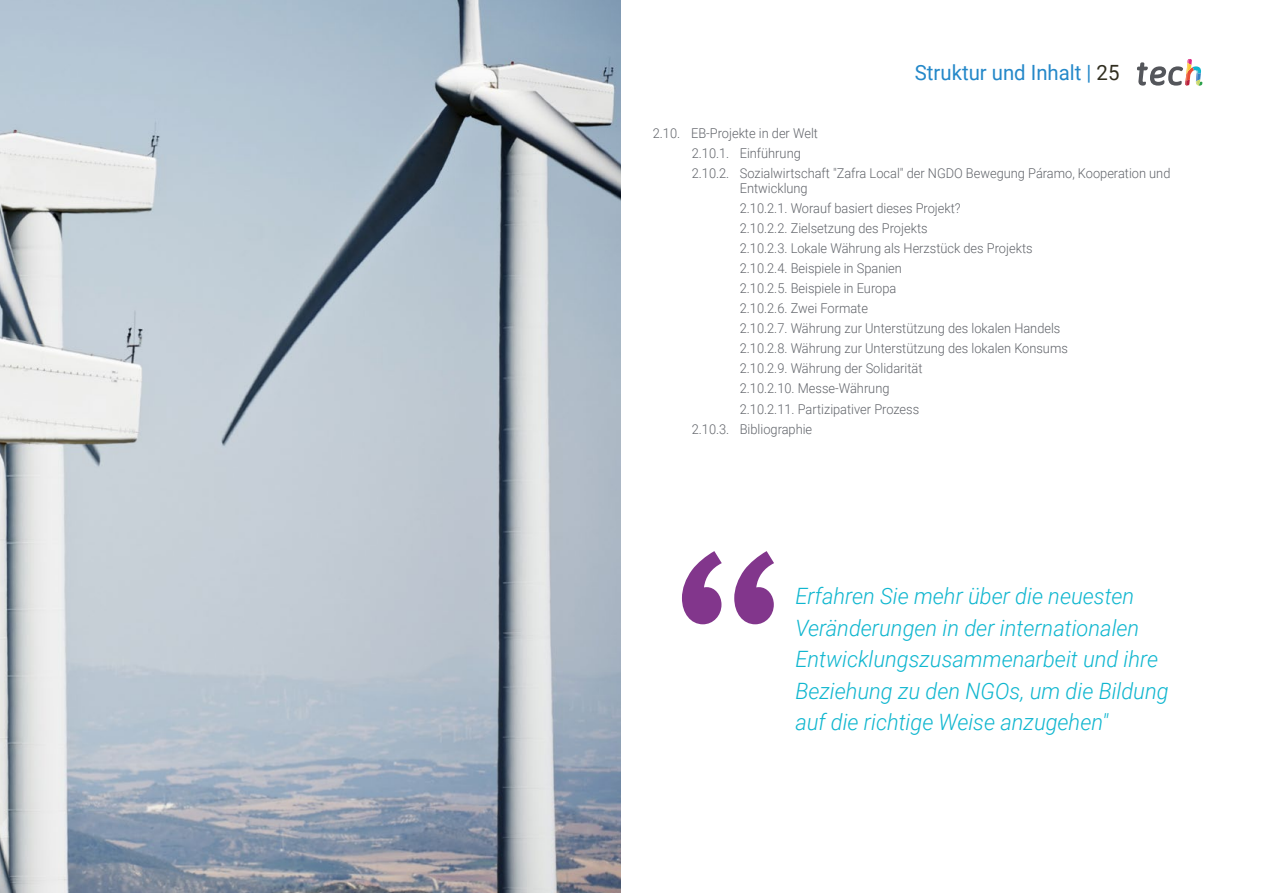
<style>
.page{position:relative;width:1263px;height:893px;background:#fff}
.page>*{position:absolute;margin:0;border:0;box-sizing:border-box;transform-origin:0 0}
.Destacados{font:italic 300 22.5px/31.5px "Roboto";color:#0fb6cf}
.Sección___Pag{font:21px "Roboto";color:#2488c9}
.Temario_nivel_2{font:300 13.5px/15.8px "Roboto";color:#61646a;scale:.95 1}
.Temario1{font:300 13.5px "Roboto";color:#61646a;scale:.95 1}
.s1{color:#312e20}
</style>
<div class="page">
<img style="left:0;top:0;width:621px;height:893px">
<svg style="left:1137px;top:59px;width:65px;height:27px"></svg>
<svg style="left:682px;top:551px;width:92px;height:73px"></svg>
<p class="Sección___Pag" style="left:915px;top:57px;width:206px">Struktur und Inhalt | <span class="s1">25</span></p>
<p class="Temario1" style="left:653px;top:123px;width:175px">2.10. EB-Projekte in der Welt</p>
<p class="Temario_nivel_2" style="left:692px;top:145px;width:116px">2.10.1. Einführung</p>
<p class="Temario_nivel_2" style="left:740px;top:165px;width:455px;text-indent:-48px">2.10.2. Sozialwirtschaft "Zafra Local" der NGDO Bewegung Páramo, Kooperation und<br>Entwicklung</p>
<p class="Temario_nivel_2" style="left:740px;top:200px;width:234px">2.10.2.1. Worauf basiert dieses Projekt?</p>
<p class="Temario_nivel_2" style="left:740px;top:220px;width:199px">2.10.2.2. Zielsetzung des Projekts</p>
<p class="Temario_nivel_2" style="left:740px;top:240px;width:310px">2.10.2.3. Lokale Währung als Herzstück des Projekts</p>
<p class="Temario_nivel_2" style="left:740px;top:260px;width:172px">2.10.2.4. Beispiele in Spanien</p>
<p class="Temario_nivel_2" style="left:740px;top:280px;width:166px">2.10.2.5. Beispiele in Europa</p>
<p class="Temario_nivel_2" style="left:740px;top:300px;width:137px">2.10.2.6. Zwei Formate</p>
<p class="Temario_nivel_2" style="left:740px;top:320px;width:339px">2.10.2.7. Währung zur Unterstützung des lokalen Handels</p>
<p class="Temario_nivel_2" style="left:740px;top:340px;width:347px">2.10.2.8. Währung zur Unterstützung des lokalen Konsums</p>
<p class="Temario_nivel_2" style="left:740px;top:360px;width:194px">2.10.2.9. Währung der Solidarität</p>
<p class="Temario_nivel_2" style="left:740px;top:380px;width:159px">2.10.2.10. Messe-Währung</p>
<p class="Temario_nivel_2" style="left:740px;top:400px;width:190px">2.10.2.11. Partizipativer Prozess</p>
<p class="Temario_nivel_2" style="left:692px;top:420px;width:128px">2.10.3. Bibliographie</p>
<p class="Destacados" style="left:795px;top:580px;width:375px">Erfahren Sie mehr über die neuesten Veränderungen in der internationalen Entwicklungszusammenarbeit und ihre Beziehung zu den NGOs, um die Bildung auf die richtige Weise anzugehen"</p>
</div>
